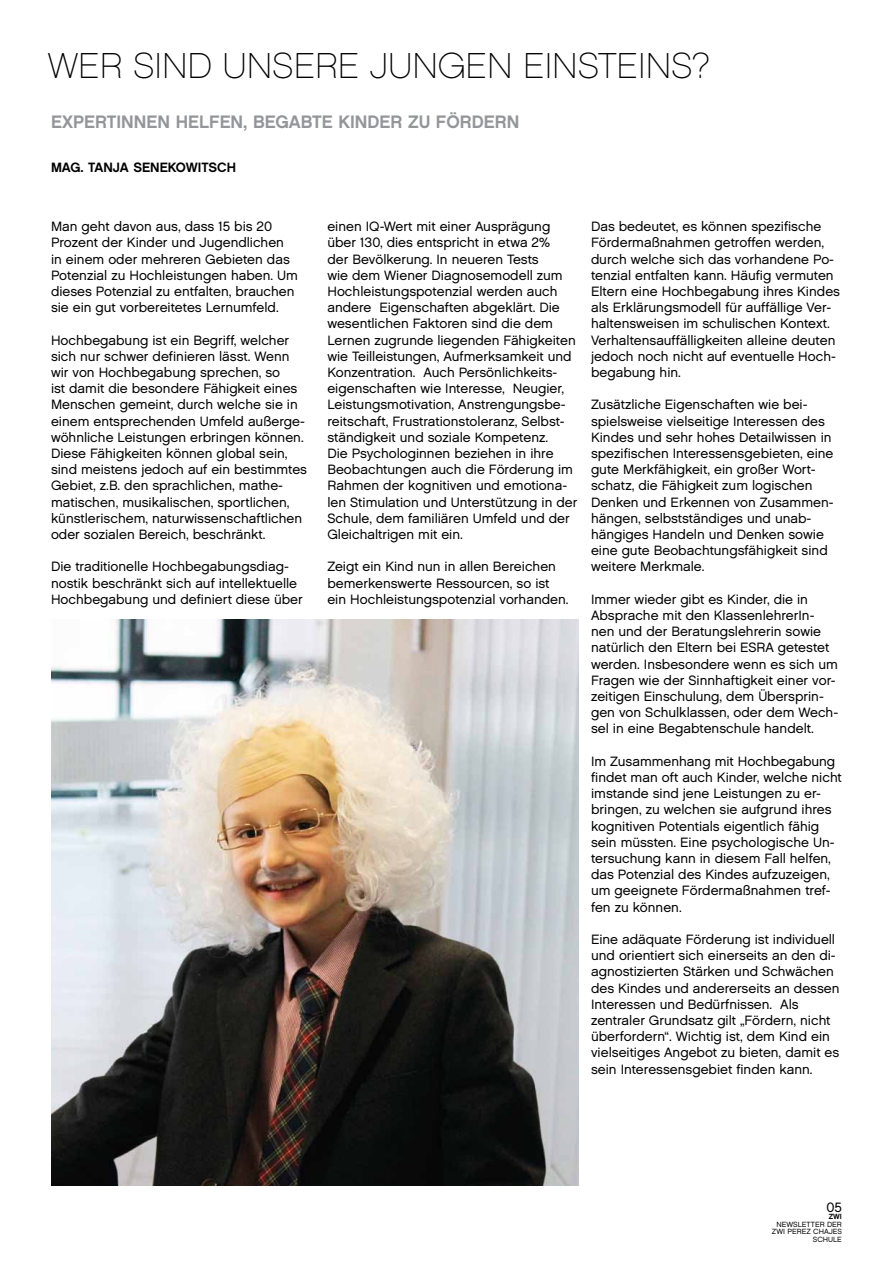
<style>
.page{position:relative;width:893px;height:1263px;background:#fff}
.page>*{position:absolute;margin:0;border:0;box-sizing:border-box;transform-origin:0 0}
.t1{font:36px "Chalet Paris Nineteen Sixty";color:#000}
.t2{font:18px "Chalet New York Nineteen Sixty";color:#939598}
.t3{font:13.5px/16.2px "Chalet London Nineteen Sixty";color:#000}
.t4{font:13.5px "Chalet New York Nineteen Sixty";color:#000}
.t5{font:7.5px/7.5px "Chalet London Nineteen Sixty";color:#000;text-align:right}
.t6{font:7.5px "Chalet New York Nineteen Sixty";color:#000}
</style>
<div class="page">
<img style="left:51px;top:619px;width:527px;height:567px">
<h1 class="t1" style="left:48px;top:45px;width:663px">WER SI ND UNSERE JUNGEN EI NSTEI NS?</h1>
<h2 class="t2" style="left:51px;top:111px;width:470px">EXPERTINNEN HELFEN, BEGABTE KINDER ZU FÖRDERN</h2>
<p class="t4" style="left:51px;top:159px;width:185px">MAG. TANJA SENEKOWITSCH</p>
<p class="t3" style="left:51px;top:218px;width:248px">Man geht davon aus, dass 15 bis 20<br>Prozent der Kinder und Jugendlichen in einem oder mehreren Gebieten das Potenzial zu Hochleistungen haben. Um dieses Potenzial zu entfalten, brauchen sie ein gut vorbereitetes Lernumfeld.</p>
<p class="t3" style="left:51px;top:332px;width:258px">Hochbegabung ist ein Begriff, welcher sich nur schwer definieren lässt. Wenn wir von Hochbegabung sprechen, so<br>ist damit die besondere Fähigkeit eines Menschen gemeint, durch welche sie in einem entsprechenden Umfeld außerge&shy;wöhnliche Leistungen erbringen können.<br>Diese Fähigkeiten können global sein, sind meistens jedoch auf ein bestimmtes Gebiet, z.B. den sprachlichen, mathe&shy;matischen, musikalischen, sportlichen, künstlerischem, naturwissenschaftlichen oder sozialen Bereich, beschränkt.</p>
<p class="t3" style="left:51px;top:558px;width:253px">Die traditionelle Hochbegabungsdiag&shy;nostik beschränkt sich auf intellektuelle<br>Hochbegabung und definiert diese über</p>
<p class="t3" style="left:327px;top:218px;width:251px">einen IQ-Wert mit einer Ausprägung über 130, dies entspricht in etwa 2%<br>der Bevölkerung. I n neueren Tests<br>wie dem Wiener Diagnosemodell zum Hochleistungspotenzial werden auch andere Eigenschaften abgeklärt. Die wesentlichen Faktoren sind die dem Lernen zugrunde liegenden Fähigkeiten wie Teilleistungen, Aufmerksamkeit und Konzentration. Auch Persönlichkeits&shy;eigenschaften wie I nteresse, Neugier, Leistungsmotivation, Anstrengungsbe&shy;reitschaft, Frustrationstoleranz, Selbst&shy;ständigkeit und soziale Kompetenz.<br>Die Psychologinnen beziehen in ihre Beobachtungen auch die Förderung im Rahmen der kognitiven und emotiona&shy;len Stimulation und Unterstützung in der Schule, dem familiären Umfeld und der Gleichaltrigen mit ein.</p>
<p class="t3" style="left:327px;top:558px;width:243px">Zeigt ein Kind nun in allen Bereichen bemerkenswerte Ressourcen, so ist ein Hochleistungspotenzial vorhanden.</p>
<p class="t3" style="left:591px;top:218px;width:250px">Das bedeutet, es können spezifische Fördermaßnahmen getroffen werden, durch welche sich das vorhandene Po&shy;tenzial entfalten kann. Häufig vermuten Eltern eine Hochbegabung ihres Kindes als Erklärungsmodell für auffällige Ver&shy;haltensweisen im schulischen Kontext.<br>Verhaltensauffälligkeiten alleine deuten jedoch noch nicht auf eventuelle Hoch&shy;begabung hin.</p>
<p class="t3" style="left:591px;top:396px;width:244px">Zusätzliche Eigenschaften wie bei&shy;spielsweise vielseitige I nteressen des Kindes und sehr hohes Detailwissen in spezifischen I nteressensgebieten, eine gute Merkfähigkeit, ein großer Wort&shy;schatz, die Fähigkeit zum logischen Denken und Erkennen von Zusammen&shy;hängen, selbstständiges und unab&shy;hängiges Handeln und Denken sowie eine gute Beobachtungsfähigkeit sind weitere Merkmale.</p>
<p class="t3" style="left:591px;top:591px;width:232px">I mmer wieder gibt es Kinder, die in Absprache mit den KlassenlehrerI n&shy;nen und der Beratungslehrerin sowie natürlich den Eltern bei ESRA</p>
<p class="t3" style="left:591px;top:639px;width:249px;text-indent:187px">getestet werden. I nsbesondere wenn es sich um Fragen wie der Sinnhaftigkeit einer vor&shy;zeitigen Einschulung, dem Übersprin&shy;gen von Schulklassen, oder dem Wech&shy;sel in eine Begabtenschule handelt.</p>
<p class="t3" style="left:591px;top:753px;width:252px">I m Zusammenhang mit Hochbegabung findet man oft auch Kinder, welche nicht imstande sind jene Leistungen zu er&shy;bringen, zu welchen sie aufgrund ihres kognitiven Potentials eigentlich fähig sein müssten. Eine psychologische Un&shy;tersuchung kann in diesem Fall helfen, das Potenzial des Kindes aufzuzeigen, um geeignete Fördermaßnahmen tref&shy;fen zu können.</p>
<p class="t3" style="left:591px;top:931px;width:250px">Eine adäquate Förderung ist individuell und orientiert sich einerseits an den di&shy;agnostizierten Stärken und Schwächen des Kindes und andererseits an dessen I nteressen und Bedürfnissen. Als zentraler Grundsatz gilt „Fördern, nicht überfordern“. Wichtig ist, dem Kind ein vielseitiges Angebot zu bieten, damit es sein I nteressensgebiet finden kann.</p>
<p class="t3" style="left:826px;top:1199px;width:17px">05</p>
<p class="t6" style="left:829px;top:1212px;width:14px">ZWI</p>
<p class="t5" style="left:772px;top:1220px;width:72px">Newsletter der<br>Zwi perez chajes schule</p>
</div>
